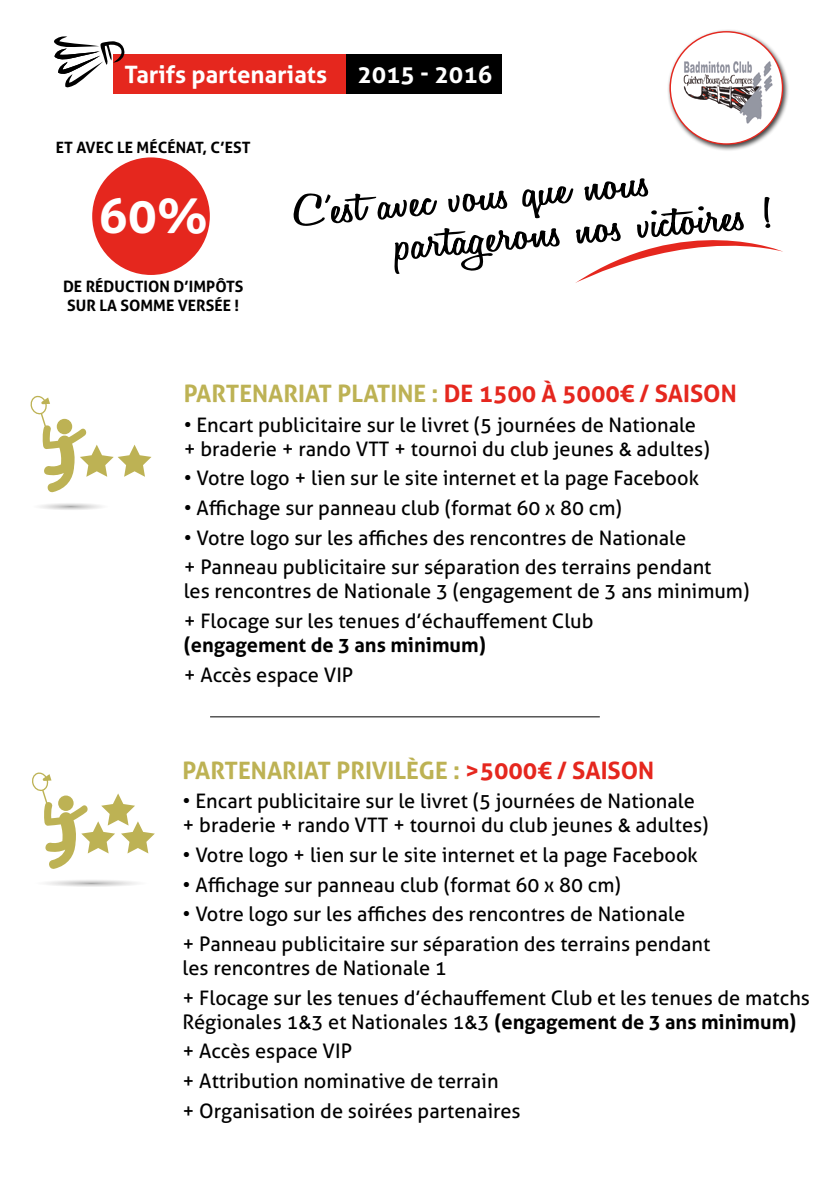
<style>
.page{position:relative;width:840px;height:1191px;background:#fff}
.page>*{position:absolute;margin:0;border:0;box-sizing:border-box;transform-origin:0 0}
.t1{font:700 48.4px "Aller";color:#fff}
.t2{font:700 24px "Aller";color:#bdb254}
.t3{font:700 24px "Aller";color:#fff}
.t4{font:20px/24px "Aller";color:#000}
.t5{font:700 15.6px/18.8px "Aller";color:#000}
.s1{color:#e5271e}
.s2{font-family:"Futura T";font-weight:500}
.s3{font-weight:700}
</style>
<div class="page">
<div style="left:113px;top:54px;width:233px;height:40px;background:#e5271e"></div>
<div style="left:346px;top:54px;width:155px;height:40px;background:#000"></div>
<svg style="left:54px;top:36px;width:70px;height:51px"></svg>
<div style="left:666px;top:28px;width:123px;height:123px;background:#000;opacity:.75"></div>
<div style="left:669px;top:32px;width:113px;height:112px;background:#fff;border-radius:50%"></div>
<img style="left:672px;top:48px;width:110px;height:80px">
<svg style="left:40px;top:503px;width:62px;height:7px"></svg>
<svg style="left:30px;top:395px;width:121px;height:98px"></svg>
<svg style="left:46px;top:880px;width:91px;height:7px"></svg>
<svg style="left:32px;top:772px;width:123px;height:97px"></svg>
<svg style="left:293px;top:178px;width:489px;height:105px"></svg>
<hr style="left:210px;top:716px;width:389px;height:1px;background:#000">
<div style="left:92px;top:157px;width:118px;height:118px;background:#e5271e;border-radius:50%"></div>
<p class="t3" style="left:124px;top:60px;width:204px">Tarifs partenariats</p>
<p class="t3" style="left:357px;top:60px;width:136px">2015 - 2016</p>
<p class="t5" style="left:56px;top:138px;width:196px">ET AVEC LE MÉCÉNAT, C’EST</p>
<p class="t1" style="left:99px;top:186px;width:111px">60%</p>
<p class="t5" style="left:63px;top:277px;width:182px">DE RÉDUCTION D’IMPÔTS<br>SUR LA SOMME VERSÉE !</p>
<p class="t2" style="left:183px;top:378px;width:554px">PARTENARIAT PLATINE : <span class="s1">DE 1500 À 5000€ / SAISON</span></p>
<p class="t4" style="left:183px;top:412px;width:527px">• Encart publicitaire sur le livret (5 journées de Nationale + braderie + rando VTT + tournoi du club jeunes <span class="s2">&amp;</span> adultes)</p>
<p class="t4" style="left:183px;top:466px;width:516px">• Votre logo + lien sur le site internet et la page Facebook</p>
<p class="t4" style="left:183px;top:496px;width:439px">• Affichage sur panneau club (format 60 x 80 cm)</p>
<p class="t4" style="left:183px;top:525px;width:504px">• Votre logo sur les affiches des rencontres de Nationale</p>
<p class="t4" style="left:183px;top:555px;width:567px">+ Panneau publicitaire sur séparation des terrains pendant<br>les rencontres de Nationale 3 (engagement de 3 ans minimum)</p>
<p class="t4" style="left:183px;top:609px;width:411px">+ Flocage sur les tenues d’échauffement Club <span class="s3">(engagement de 3 ans minimum)</span></p>
<p class="t4" style="left:183px;top:662px;width:171px">+ Accès espace VIP</p>
<p class="t2" style="left:182px;top:755px;width:473px">PARTENARIAT PRIVILÈGE : <span class="s1">&gt;5000€ / SAISON</span></p>
<p class="t4" style="left:182px;top:789px;width:527px">• Encart publicitaire sur le livret (5 journées de Nationale + braderie + rando VTT + tournoi du club jeunes <span class="s2">&amp;</span> adultes)</p>
<p class="t4" style="left:182px;top:843px;width:516px">• Votre logo + lien sur le site internet et la page Facebook</p>
<p class="t4" style="left:182px;top:872px;width:439px">• Affichage sur panneau club (format 60 x 80 cm)</p>
<p class="t4" style="left:182px;top:902px;width:504px">• Votre logo sur les affiches des rencontres de Nationale</p>
<p class="t4" style="left:182px;top:932px;width:529px">+ Panneau publicitaire sur séparation des terrains pendant les rencontres de Nationale 1</p>
<p class="t4" style="left:182px;top:985px;width:628px">+ Flocage sur les tenues d’échauffement Club et les tenues de matchs<br>Régionales 1<span class="s2">&amp;</span>3 et Nationales 1<span class="s2">&amp;</span>3 <span class="s3">(engagement de 3 ans minimum)</span></p>
<p class="t4" style="left:182px;top:1039px;width:171px">+ Accès espace VIP</p>
<p class="t4" style="left:182px;top:1069px;width:317px">+ Attribution nominative de terrain</p>
<p class="t4" style="left:182px;top:1098px;width:339px">+ Organisation de soirées partenaires</p>
</div>
